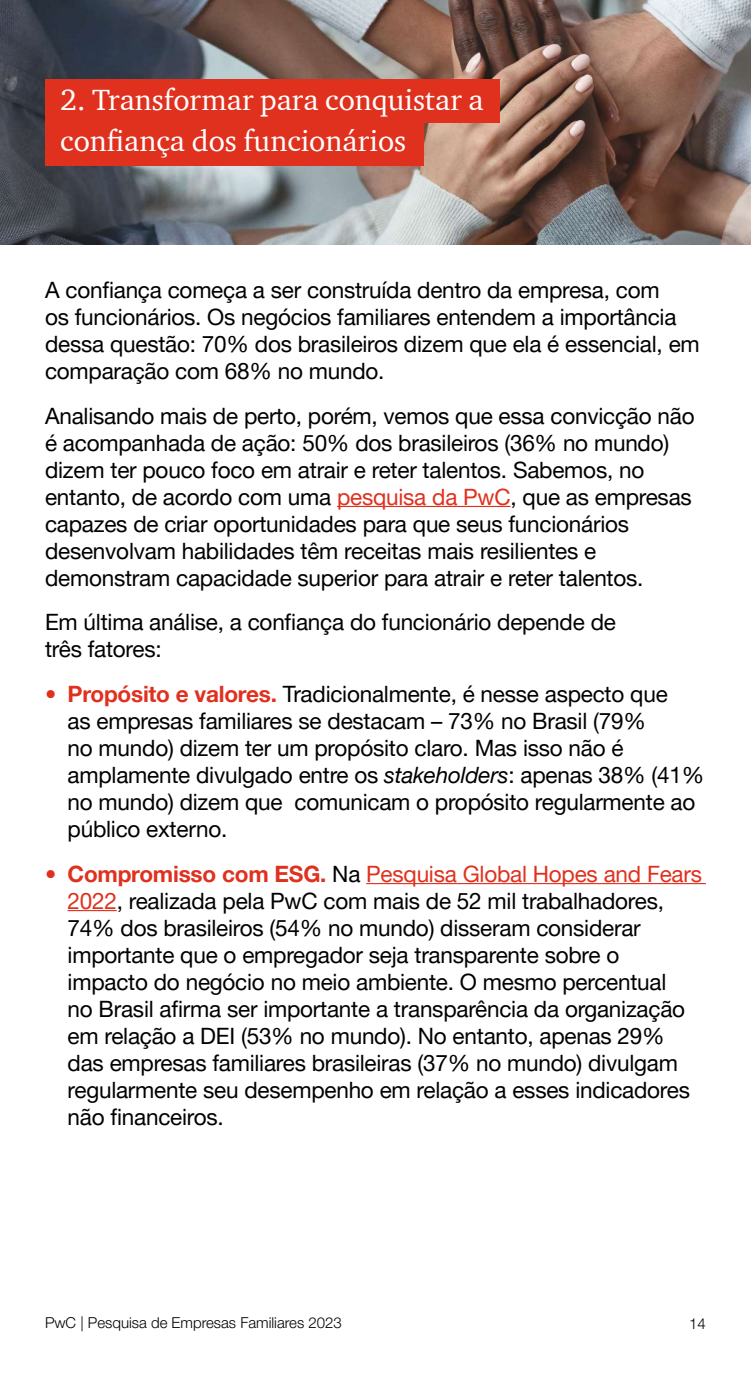
<style>
.page{position:relative;width:751px;height:1375px;background:#fff}
.page>*{position:absolute;margin:0;border:0;box-sizing:border-box;transform-origin:0 0}
.t1{font:30px/41.2px "ITC Charter Com";color:#fff}
.t2{font:22.5px/27px "Helvetica Neue LT Pro";letter-spacing:-.01em;color:#000}
.t3{font:300 15px "Helvetica Neue LT Pro";color:#000}
.s1{color:#e0301e}
.s2{font-weight:700;color:#e0301e}
.s3{font-style:italic}
</style>
<div class="page">
<img style="left:0;top:0;width:750px;height:244px">
<div style="left:45px;top:79px;width:454px;height:43px;background:#e0301e"></div>
<div style="left:45px;top:122px;width:378px;height:44px;background:#e0301e"></div>
<hr style="left:337px;top:506px;width:173px;height:1px;background:#e0301e">
<hr style="left:366px;top:883px;width:339px;height:1px;background:#e0301e">
<hr style="left:68px;top:910px;width:49px;height:1px;background:#e0301e">
<h1 class="t1" style="left:60px;top:79px;width:424px">2. Transformar para conquistar a confiança dos funcionários</h1>
<p class="t2" style="left:45px;top:276px;width:655px">A confiança começa a ser construída dentro da empresa, com<br>os funcionários. Os negócios familiares entendem a importância dessa questão: 70% dos brasileiros dizem que ela é essencial, em comparação com 68% no mundo.</p>
<p class="t2" style="left:45px;top:402px;width:650px">Analisando mais de perto, porém, vemos que essa convicção não é acompanhada de ação: 50% dos brasileiros (36% no mundo) dizem ter pouco foco em atrair e reter talentos. Sabemos, no entanto, de acordo com uma <span class="s1">pesquisa da PwC</span>, que as empresas capazes de criar oportunidades para que seus funcionários desenvolvam habilidades têm receitas mais resilientes e demonstram capacidade superior para atrair e reter talentos.</p>
<p class="t2" style="left:45px;top:608px;width:572px">Em última análise, a confiança do funcionário depende de três fatores:</p>
<p class="t2" style="left:68px;top:680px;width:637px;text-indent:-22px"><span class="s2">• Propósito e valores.</span> Tradicionalmente, é nesse aspecto que<br>as empresas familiares se destacam – 73% no Brasil (79%<br>no mundo) dizem ter um propósito claro. Mas isso não é amplamente divulgado entre os <span class="s3">stakeholders</span>: apenas 38% (41% no mundo) dizem que comunicam o propósito regularmente ao público externo.</p>
<p class="t2" style="left:68px;top:860px;width:635px;text-indent:-22px"><span class="s2">• Compromisso com ESG.</span> Na <span class="s1">Pesquisa Global Hopes and Fears 2022</span>, realizada pela PwC com mais de 52 mil trabalhadores, 74% dos brasileiros (54% no mundo) disseram considerar importante que o empregador seja transparente sobre o impacto do negócio no meio ambiente. O mesmo percentual<br>no Brasil afirma ser importante a transparência da organização em relação a DEI (53% no mundo). No entanto, apenas 29% das empresas familiares brasileiras (37% no mundo) divulgam regularmente seu desempenho em relação a esses indicadores não financeiros.</p>
<p class="t3" style="left:45px;top:1314px;width:298px">PwC | Pesquisa de Empresas Familiares 2023</p>
<p class="t3" style="left:688px;top:1315px;width:18px">14</p>
</div>
